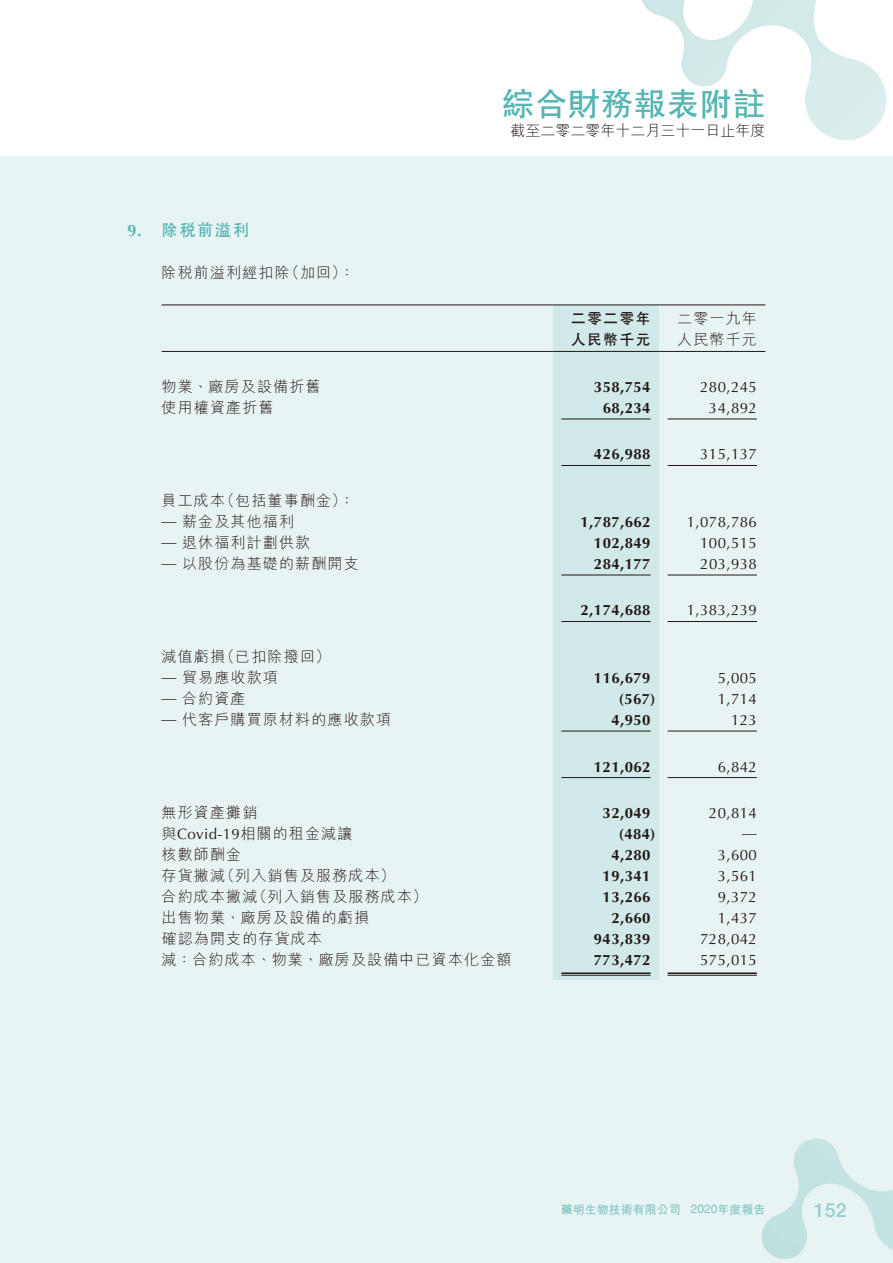
<style>
.page{position:relative;width:893px;height:1263px;background:#fff}
.page>*{position:absolute;margin:0;border:0;box-sizing:border-box;transform-origin:0 0}
.t1{font:700 33px "C Hei 2 HK";color:#55b6b3}
.t2{font:500 19.5px "Helvetica Neue LT Std";color:#97d0cd}
.t3{font:700 16.5px "C Hei 2 HK";letter-spacing:.08em;color:#55b6b3}
.t4{font:700 16.5px "Optima LT Std";color:#55b6b3}
.t5{font:300 15px "M Hei HK";letter-spacing:.08em;color:#231916}
.t6{font:700 15px "Optima LT Std";letter-spacing:.03em;color:#231916}
.t7{font:15px "Optima LT Std";letter-spacing:.03em;color:#231916}
.t8{font:300 15px "M Hei HK";color:#231916}
.t9{font:700 15px "C Hei 2 HK";letter-spacing:.08em;color:#231916}
.t10{font:700 12px "M Hei HK";color:#7dc5c2}
.t11{font:12px "Helvetica LT Std";color:#7dc5c2}
.s1{font-family:"Optima LT Std";font-weight:400}
.s2{font-family:"M Hei HK";font-weight:700}
</style>
<div class="page">
<div style="left:553px;top:306px;width:106px;height:674px;background:#d1e9e8"></div>
<hr style="left:162px;top:305px;width:391px;height:1px;background:#231916">
<hr style="left:553px;top:305px;width:106px;height:1px;background:#231916">
<hr style="left:659px;top:305px;width:106px;height:1px;background:#231916">
<hr style="left:162px;top:351px;width:391px;height:1px;background:#231916">
<hr style="left:553px;top:351px;width:106px;height:1px;background:#231916">
<hr style="left:659px;top:351px;width:106px;height:1px;background:#231916">
<hr style="left:561px;top:419px;width:90px;height:1px;background:#231916">
<hr style="left:668px;top:419px;width:89px;height:1px;background:#231916">
<hr style="left:561px;top:465px;width:90px;height:1px;background:#231916">
<hr style="left:668px;top:465px;width:89px;height:1px;background:#231916">
<hr style="left:561px;top:575px;width:90px;height:1px;background:#231916">
<hr style="left:668px;top:575px;width:89px;height:1px;background:#231916">
<hr style="left:561px;top:621px;width:90px;height:1px;background:#231916">
<hr style="left:668px;top:621px;width:89px;height:1px;background:#231916">
<hr style="left:561px;top:731px;width:90px;height:1px;background:#231916">
<hr style="left:668px;top:731px;width:89px;height:1px;background:#231916">
<hr style="left:561px;top:777px;width:90px;height:1px;background:#231916">
<hr style="left:668px;top:777px;width:89px;height:1px;background:#231916">
<hr style="left:561px;top:972px;width:90px;height:2px;background:#231916">
<hr style="left:561px;top:975px;width:90px;height:1px;background:#231916">
<hr style="left:668px;top:972px;width:89px;height:2px;background:#231916">
<hr style="left:668px;top:975px;width:89px;height:1px;background:#231916">
<h1 class="t1" style="left:501px;top:87px;width:265px">綜合財務報表附註</h1>
<p class="t8" style="left:510px;top:122px;width:256px">截至二零二零年十二月三十一日止年度</p>
<p class="t4" style="left:128px;top:221px;width:16px">9.</p>
<p class="t3" style="left:162px;top:221px;width:89px">除稅前溢利</p>
<p class="t5" style="left:285px;top:265px;width:71px">（加回：(</p>
<p class="t5" style="left:162px;top:265px;width:130px">除稅前溢利經扣除</p>
<p class="t5" style="left:162px;top:379px;width:161px">物業、廠房及設備折舊</p>
<p class="t5" style="left:162px;top:400px;width:114px">使用權資產折舊</p>
<p class="t5" style="left:220px;top:493px;width:136px">（包括董事酬金：(</p>
<p class="t5" style="left:162px;top:493px;width:65px">員工成本</p>
<p class="t5" style="left:162px;top:514px;width:134px"><span class="s1">—</span> 薪金及其他福利</p>
<p class="t5" style="left:162px;top:535px;width:150px"><span class="s1">—</span> 退休福利計劃供款</p>
<p class="t5" style="left:162px;top:556px;width:199px"><span class="s1">—</span> 以股份為基礎的薪酬開支</p>
<p class="t5" style="left:220px;top:649px;width:112px">（已扣除撥回(</p>
<p class="t5" style="left:162px;top:649px;width:65px">減值虧損</p>
<p class="t5" style="left:162px;top:670px;width:118px"><span class="s1">—</span> 貿易應收款項</p>
<p class="t5" style="left:162px;top:691px;width:85px"><span class="s1">—</span> 合約資產</p>
<p class="t5" style="left:162px;top:712px;width:231px"><span class="s1">—</span> 代客戶購買原材料的應收款項</p>
<p class="t5" style="left:162px;top:805px;width:97px">無形資產攤銷</p>
<p class="t5" style="left:162px;top:826px;width:192px">與<span class="s1">Covid-19</span>相關的租金減讓</p>
<p class="t5" style="left:162px;top:847px;width:81px">核數師酬金</p>
<p class="t5" style="left:220px;top:868px;width:177px">（列入銷售及服務成本(</p>
<p class="t5" style="left:162px;top:868px;width:65px">存貨撇減</p>
<p class="t5" style="left:252px;top:889px;width:177px">（列入銷售及服務成本(</p>
<p class="t5" style="left:162px;top:889px;width:97px">合約成本撇減</p>
<p class="t5" style="left:162px;top:910px;width:209px">出售物業、廠房及設備的虧損</p>
<p class="t5" style="left:162px;top:931px;width:162px">確認為開支的存貨成本</p>
<p class="t5" style="left:162px;top:952px;width:352px">減：合約成本、物業、廠房及設備中已資本化金額</p>
<p class="t9" style="left:571px;top:311px;width:81px">二零二零年</p>
<p class="t5" style="left:677px;top:311px;width:81px">二零一九年</p>
<p class="t9" style="left:571px;top:332px;width:81px">人民幣千元</p>
<p class="t5" style="left:677px;top:332px;width:81px">人民幣千元</p>
<p class="t6" style="left:594px;top:378px;width:58px">358,754</p>
<p class="t7" style="left:700px;top:378px;width:58px">280,245</p>
<p class="t6" style="left:603px;top:399px;width:49px">68,234</p>
<p class="t7" style="left:709px;top:399px;width:49px">34,892</p>
<p class="t6" style="left:594px;top:446px;width:58px">426,988</p>
<p class="t7" style="left:700px;top:446px;width:58px">315,137</p>
<p class="t6" style="left:581px;top:513px;width:72px">1,787,662</p>
<p class="t7" style="left:687px;top:513px;width:72px">1,078,786</p>
<p class="t6" style="left:594px;top:534px;width:58px">102,849</p>
<p class="t7" style="left:700px;top:534px;width:58px">100,515</p>
<p class="t6" style="left:594px;top:555px;width:58px">284,177</p>
<p class="t7" style="left:700px;top:555px;width:58px">203,938</p>
<p class="t6" style="left:581px;top:602px;width:72px">2,174,688</p>
<p class="t7" style="left:687px;top:602px;width:72px">1,383,239</p>
<p class="t6" style="left:594px;top:669px;width:58px">116,679</p>
<p class="t7" style="left:718px;top:669px;width:41px">5,005</p>
<p class="t6" style="left:619px;top:690px;width:38px">)567(</p>
<p class="t7" style="left:718px;top:690px;width:41px">1,714</p>
<p class="t6" style="left:611px;top:711px;width:41px">4,950</p>
<p class="t7" style="left:731px;top:711px;width:27px">123</p>
<p class="t6" style="left:594px;top:758px;width:58px">121,062</p>
<p class="t7" style="left:718px;top:758px;width:41px">6,842</p>
<p class="t6" style="left:603px;top:804px;width:49px">32,049</p>
<p class="t7" style="left:709px;top:804px;width:49px">20,814</p>
<p class="t6" style="left:619px;top:825px;width:38px">)484(</p>
<p class="t7" style="left:742px;top:824px;width:16px">—</p>
<p class="t6" style="left:611px;top:846px;width:41px">4,280</p>
<p class="t7" style="left:718px;top:846px;width:41px">3,600</p>
<p class="t6" style="left:603px;top:867px;width:49px">19,341</p>
<p class="t7" style="left:718px;top:867px;width:41px">3,561</p>
<p class="t6" style="left:603px;top:888px;width:49px">13,266</p>
<p class="t7" style="left:718px;top:888px;width:41px">9,372</p>
<p class="t6" style="left:611px;top:909px;width:41px">2,660</p>
<p class="t7" style="left:718px;top:909px;width:41px">1,437</p>
<p class="t6" style="left:594px;top:930px;width:58px">943,839</p>
<p class="t7" style="left:700px;top:930px;width:58px">728,042</p>
<p class="t6" style="left:594px;top:951px;width:58px">773,472</p>
<p class="t7" style="left:700px;top:951px;width:58px">575,015</p>
<p class="t10" style="left:561px;top:1200px;width:121px">藥明生物技術有限公司</p>
<p class="t11" style="left:691px;top:1202px;width:76px">2020<span class="s2">年度報告</span></p>
<h2 class="t2" style="left:814px;top:1198px;width:34px">152</h2>
</div>
